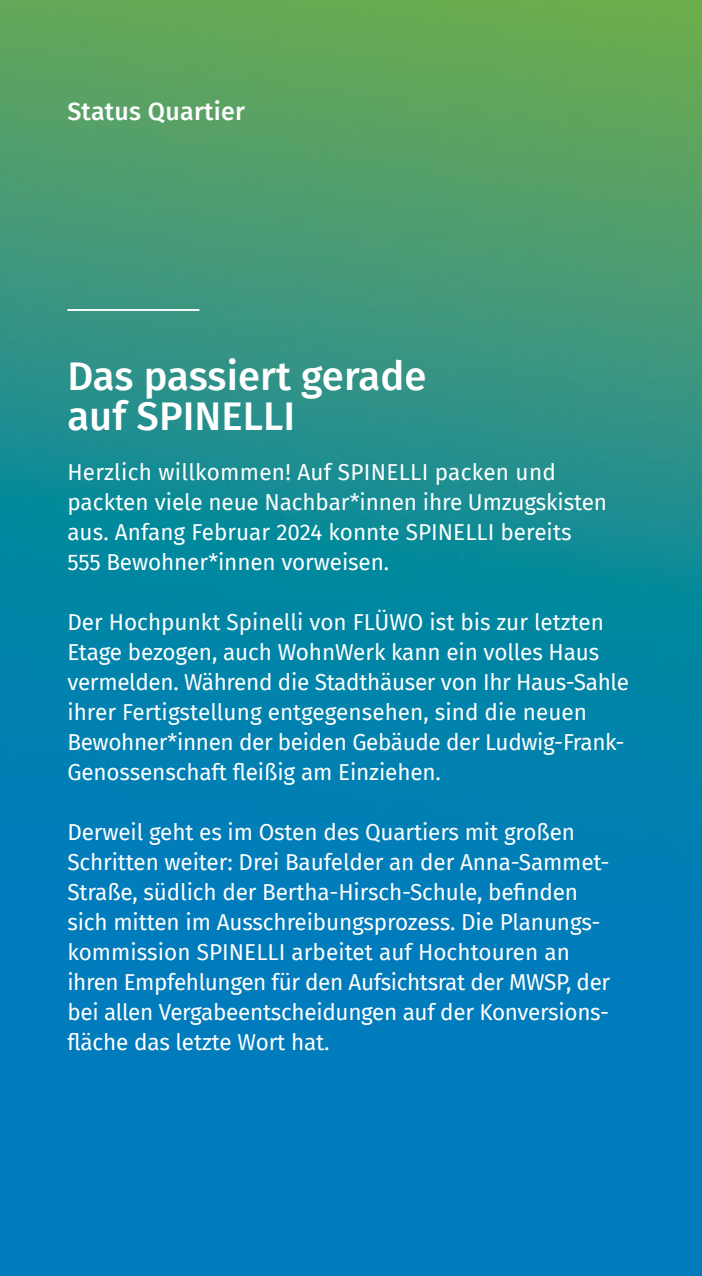
<style>
.page{position:relative;width:702px;height:1276px;background:#fff}
.page>*{position:absolute;margin:0;border:0;box-sizing:border-box;transform-origin:0 0}
.t1{font:500 40px/40px "Fira Sans";color:#fff}
.t2{font:500 25px "Fira Sans";letter-spacing:.01em;color:#fff}
.t3{font:22.5px/30px "Fira Sans";letter-spacing:-.005em;color:#fff}
</style>
<div class="page">
<img style="left:0;top:0;width:702px;height:1276px">
<hr style="left:67px;top:309px;width:132px;height:2px;background:#fff">
<p class="t2" style="left:67px;top:91px;width:179px">Status Quartier</p>
<p class="t1" style="left:67px;top:354px;width:360px">Das passiert gerade auf SPINELLI</p>
<p class="t3" style="left:67px;top:457px;width:490px">Herzlich willkommen! Auf SPINELLI packen und</p>
<p class="t3" style="left:67px;top:487px;width:541px">packten viele neue Nachbar*innen ihre Umzugskisten aus. Anfang Februar 2024 konnte SPINELLI bereits</p>
<p class="t3" style="left:67px;top:547px;width:323px">555 Bewohner*innen vorweisen.</p>
<p class="t3" style="left:67px;top:607px;width:563px">Der Hochpunkt Spinelli von FLÜWO ist bis zur letzten Etage bezogen, auch WohnWerk kann ein volles Haus vermelden. Während die Stadthäuser von Ihr Haus-Sahle ihrer Fertigstellung entgegensehen, sind die neuen Bewohner*innen der beiden Gebäude der Ludwig-Frank-Genossenschaft fleißig am Einziehen.</p>
<p class="t3" style="left:67px;top:817px;width:544px">Derweil geht es im Osten des Quartiers mit großen Schritten weiter: Drei Baufelder an der Anna-Sammet-Straße, südlich der Bertha-Hirsch-Schule, befinden sich mitten im Ausschreibungsprozess. Die Planungs&shy;kommission SPINELLI arbeitet auf Hochtouren an ihren Empfehlungen für den Aufsichtsrat der MWSP, der bei allen Vergabeentscheidungen auf der Konversions&shy;fläche das letzte Wort hat.</p>
</div>
